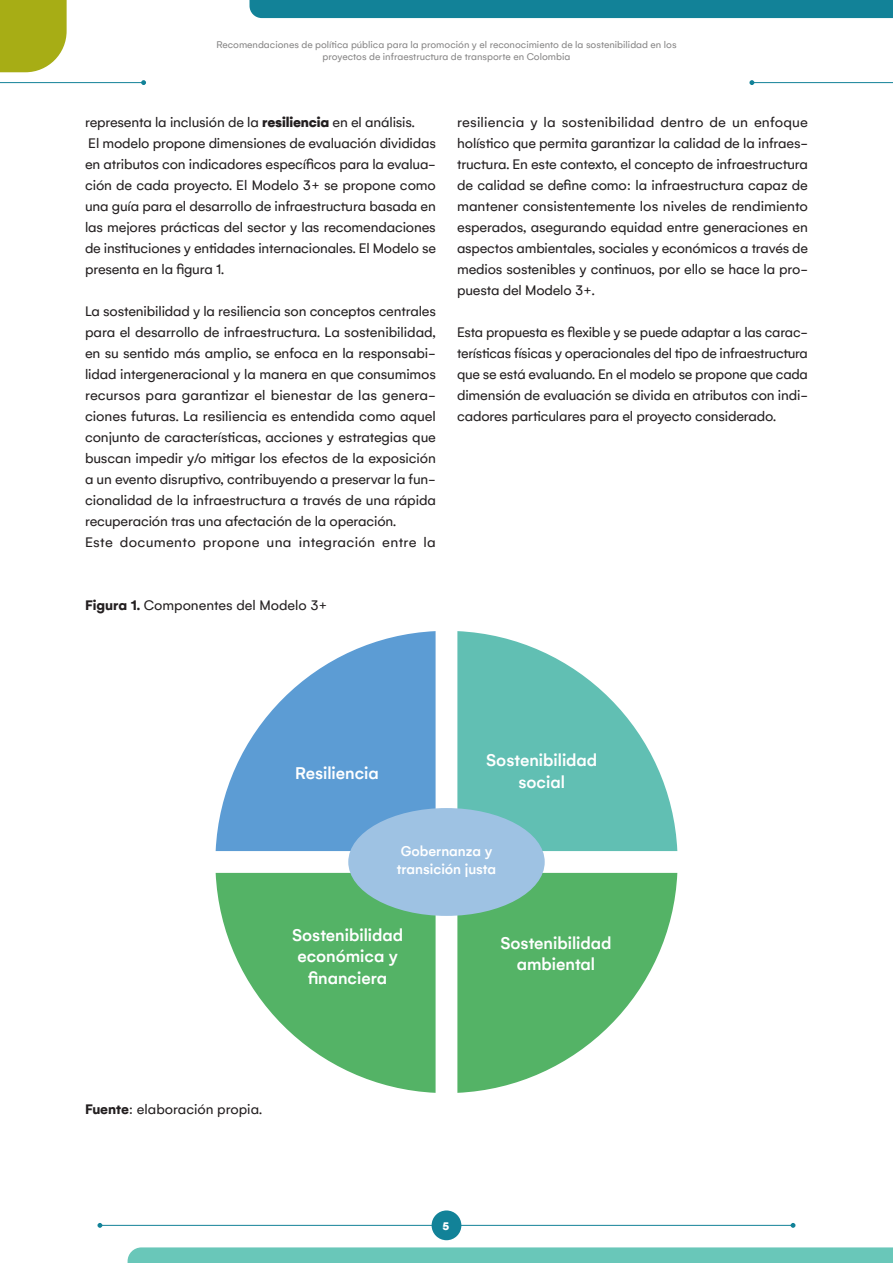
<style>
.page{position:relative;width:893px;height:1263px;background:#fff}
.page>*{position:absolute;margin:0;border:0;box-sizing:border-box;transform-origin:0 0}
.t1{font:500 18px/21.6px "Gelion";color:#fff}
.PARRAFO{font:15px/21px "Gelion";letter-spacing:-.01em;color:#231f20;text-align:justify}
.PARRAFO-2{font:15px "Gelion";letter-spacing:.02em;color:#231f20}
.t2{font:500 15px/18px "Gelion";color:#fff}
.t3{font:900 12px "Gelion";color:#fff}
.t4{font:10.5px/12px "Gelion";color:#878686;text-align:center}
.s1{font-weight:900}
.s2{font-weight:700}
</style>
<div class="page">
<hr style="left:100px;top:1225px;width:693px;height:1px;background:#128298">
<svg style="left:97px;top:1223px;width:5px;height:5px"></svg>
<svg style="left:791px;top:1223px;width:4px;height:5px"></svg>
<div style="left:432px;top:1210px;width:29px;height:30px;background:#128298;border-radius:50%"></div>
<div style="left:128px;top:1247px;width:765px;height:16px;background:#69c7b9"></div>
<svg style="left:0;top:0;width:67px;height:72px;background:#adb327"></svg>
<hr style="left:0;top:82px;width:144px;height:1px;background:#128298">
<svg style="left:141px;top:80px;width:5px;height:5px"></svg>
<hr style="left:752px;top:82px;width:141px;height:1px;background:#128298">
<svg style="left:749px;top:80px;width:5px;height:5px"></svg>
<div style="left:249px;top:0;width:644px;height:18px;background:#128298"></div>
<svg style="left:216px;top:631px;width:220px;height:220px;fill:#5c9cd4"></svg>
<svg style="left:216px;top:873px;width:220px;height:220px;fill:#54b366"></svg>
<svg style="left:457px;top:873px;width:220px;height:220px;fill:#54b366"></svg>
<svg style="left:457px;top:631px;width:220px;height:220px;fill:#61bfb3"></svg>
<div style="left:348px;top:808px;width:197px;height:108px;background:#9ec2e3;border-radius:50%"></div>
<p class="t4" style="left:216px;top:38px;width:462px">Recomendaciones de política pública para la promoción y el reconocimiento de la sostenibilidad en los proyectos de infraestructura de transporte en Colombia</p>
<p class="PARRAFO" style="left:85px;top:111px;width:331px">representa la inclusión de la <span class="s1">resiliencia</span> en el análisis.</p>
<p class="PARRAFO" style="left:85px;top:132px;width:352px">El modelo propone dimensiones de evaluación divididas en atributos con indicadores específicos para la evalua&shy;ción de cada proyecto. El Modelo 3+ se propone como una guía para el desarrollo de infraestructura basada en las mejores prácticas del sector y las recomendaciones de instituciones y entidades internacionales. El Modelo se presenta en la figura 1.</p>
<p class="PARRAFO" style="left:85px;top:300px;width:352px">La sostenibilidad y la resiliencia son conceptos centrales para el desarrollo de infraestructura. La sostenibilidad, en su sentido más amplio, se enfoca en la responsabi&shy;lidad intergeneracional y la manera en que consumimos recursos para garantizar el bienestar de las genera&shy;ciones futuras. La resiliencia es entendida como aquel conjunto de características, acciones y estrategias que buscan impedir y/o mitigar los efectos de la exposición a un evento disruptivo, contribuyendo a preservar la fun&shy;cionalidad de la infraestructura a través de una rápida recuperación tras una afectación de la operación.</p>
<p class="PARRAFO-2" style="left:85px;top:533px;width:352px">Este documento propone una integración entre la</p>
<p class="PARRAFO" style="left:85px;top:594px;width:244px"><span class="s2">Figura 1.</span> Componentes del Modelo 3+</p>
<p class="PARRAFO" style="left:457px;top:111px;width:352px">resiliencia y la sostenibilidad dentro de un enfoque holístico que permita garantizar la calidad de la infraes&shy;tructura. En este contexto, el concepto de infraestructura de calidad se define como: la infraestructura capaz de mantener consistentemente los niveles de rendimiento esperados, asegurando equidad entre generaciones en aspectos ambientales, sociales y económicos a través de medios sostenibles y continuos, por ello se hace la pro&shy;puesta del Modelo 3+.</p>
<p class="PARRAFO" style="left:457px;top:321px;width:352px">Esta propuesta es flexible y se puede adaptar a las carac&shy;terísticas físicas y operacionales del tipo de infraestructura que se está evaluando. En el modelo se propone que cada dimensión de evaluación se divida en atributos con indi&shy;cadores particulares para el proyecto considerado.</p>
<p class="t1" style="left:295px;top:762px;width:85px">Resiliencia</p>
<p class="t1" style="left:486px;top:749px;width:112px;text-align:center">Sostenibilidad social</p>
<p class="t2" style="left:397px;top:842px;width:101px">Gobernanza y transición justa</p>
<p class="t1" style="left:292px;top:923px;width:112px">Sostenibilidad económica y</p>
<p class="t1" style="left:308px;top:967px;width:80px">financiera</p>
<p class="PARRAFO" style="left:85px;top:1098px;width:179px"><span class="s2">Fuente</span>: elaboración propia.</p>
<p class="t3" style="left:443px;top:1218px;width:8px">5</p>
<p class="t1" style="left:500px;top:931px;width:112px">Sostenibilidad</p>
<p class="t1" style="left:517px;top:953px;width:80px">ambiental</p>
</div>
